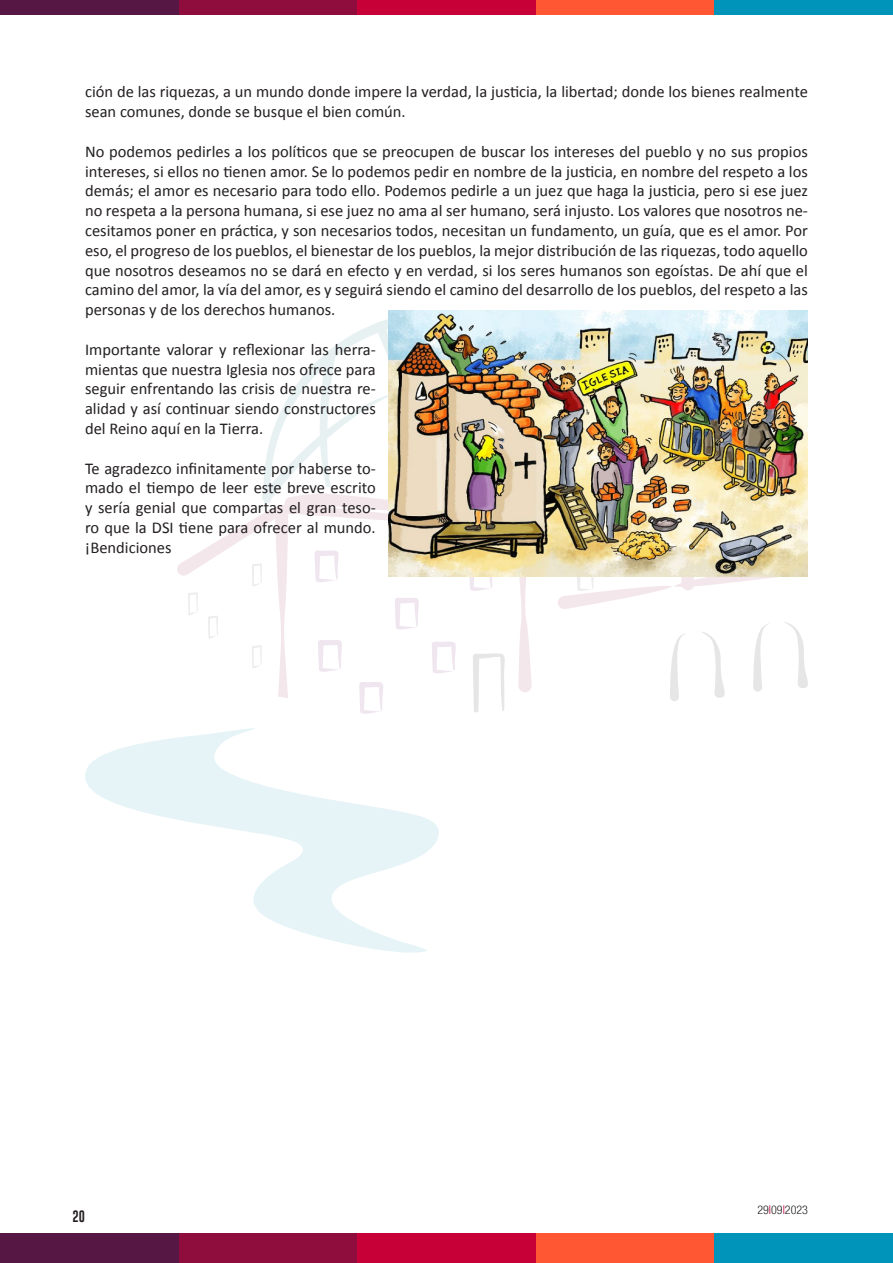
<style>
.page{position:relative;width:893px;height:1263px;background:#fff}
.page>*{position:absolute;margin:0;border:0;box-sizing:border-box;transform-origin:0 0}
.t1{font:16.5px/19.8px "Calibri";color:#231f20;text-align:justify}
.t2{font:300 condensed 12px "Helvetica Neue";color:#231f20}
.t3{font:12px "Gobold";color:#231f20}
.s1{color:#c70038}
</style>
<div class="page">
<svg style="left:474px;top:698px;width:30px;height:14px"></svg>
<svg style="left:670px;top:623px;width:138px;height:78px"></svg>
<svg style="left:360px;top:698px;width:23px;height:16px"></svg>
<svg style="left:177px;top:505px;width:612px;height:193px"></svg>
<svg style="left:262px;top:310px;width:127px;height:195px"></svg>
<svg style="left:85px;top:728px;width:354px;height:225px"></svg>
<div style="left:179px;top:1234px;width:178px;height:29px;background:#8f0d3d"></div>
<div style="left:179px;top:0;width:178px;height:15px;background:#8f0d3d"></div>
<div style="left:357px;top:1234px;width:179px;height:29px;background:#c70038"></div>
<div style="left:357px;top:0;width:179px;height:15px;background:#c70038"></div>
<div style="left:536px;top:1234px;width:178px;height:29px;background:#ff5733"></div>
<div style="left:536px;top:0;width:178px;height:15px;background:#ff5733"></div>
<div style="left:714px;top:1234px;width:179px;height:29px;background:#0094ba"></div>
<div style="left:714px;top:0;width:179px;height:15px;background:#0094ba"></div>
<div style="left:0;top:1234px;width:179px;height:29px;background:#571745"></div>
<div style="left:0;top:0;width:179px;height:15px;background:#571745"></div>
<img style="left:389px;top:310px;width:419px;height:266px">
<p class="t1" style="left:85px;top:82px;width:724px">ción de las riquezas, a un mundo donde impere la verdad, la justicia, la libertad; donde los bienes realmente sean comunes, donde se busque el bien común.</p>
<p class="t1" style="left:85px;top:141px;width:724px">No podemos pedirles a los políticos que se preocupen de buscar los intereses del pueblo y no sus propios intereses, si ellos no tienen amor. Se lo podemos pedir en nombre de la justicia, en nombre del respeto a los demás; el amor es necesario para todo ello. Podemos pedirle a un juez que haga la justicia, pero si ese juez no respeta a la persona humana, si ese juez no ama al ser humano, será injusto. Los valores que nosotros ne&shy;cesitamos poner en práctica, y son necesarios todos, necesitan un fundamento, un guía, que es el amor. Por eso, el progreso de los pueblos, el bienestar de los pueblos, la mejor distribución de las riquezas, todo aquello que nosotros deseamos no se dará en efecto y en verdad, si los seres humanos son egoístas. De ahí que el camino del amor, la vía del amor, es y seguirá siendo el camino del desarrollo de los pueblos, del respeto a las personas y de los derechos humanos.</p>
<p class="t1" style="left:85px;top:339px;width:292px">Importante valorar y reflexionar las herra&shy;mientas que nuestra Iglesia nos ofrece para seguir enfrentando las crisis de nuestra re&shy;alidad y así continuar siendo constructores del Reino aquí en la Tierra.</p>
<p class="t1" style="left:85px;top:458px;width:292px">Te agradezco infinitamente por haberse to&shy;mado el tiempo de leer este breve escrito y sería genial que compartas el gran teso&shy;ro que la DSI tiene para ofrecer al mundo. ¡Bendiciones</p>
<p class="t3" style="left:73px;top:1209px;width:14px">20</p>
<p class="t2" style="left:757px;top:1202px;width:52px">29<span class="s1">I</span>09<span class="s1">I</span>2023</p>
</div>
